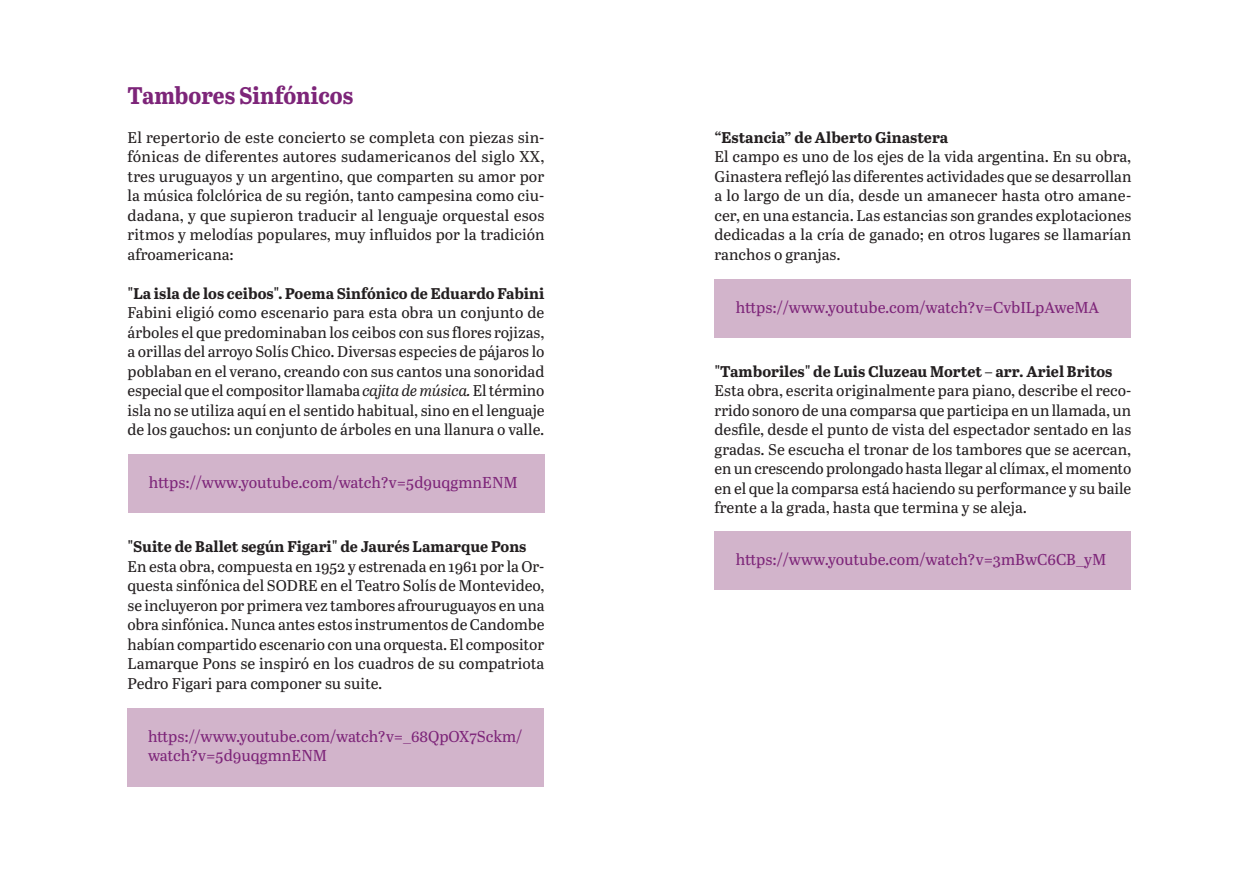
<style>
.page{position:relative;width:1259px;height:893px;background:#fff}
.page>*{position:absolute;margin:0;border:0;box-sizing:border-box;transform-origin:0 0}
._05_Titulos_Interior{font:700 24px "Abril Titling Nar";color:#7d2579}
._01_copy{font:15.75px/19.5px "Abril Text";letter-spacing:-.005em;color:#7d2579}
._01_copy-2{font:15.45px/19.5px "Abril Text";color:#231f20;text-align:justify}
._01_copy-3{font:700 15.45px "Abril Text";color:#231f20}
.s1{font-style:italic}
</style>
<div class="page">
<div style="left:128px;top:454px;width:416px;height:59px;background:#d2b4cb"></div>
<div style="left:127px;top:708px;width:416px;height:79px;background:#d2b4cb"></div>
<div style="left:714px;top:279px;width:417px;height:59px;background:#d2b4cb"></div>
<div style="left:714px;top:532px;width:417px;height:58px;background:#d2b4cb"></div>
<p class="_05_Titulos_Interior" style="left:128px;top:78px;width:227px">Tambores Sinfónicos</p>
<p class="_01_copy-2" style="left:128px;top:127px;width:418px">El repertorio de este concierto se completa con piezas sin&shy;fónicas de diferentes autores sudamericanos del siglo XX, tres uruguayos y un argentino, que comparten su amor por la música folclórica de su región, tanto campesina como ciu&shy;dadana, y que supieron traducir al lenguaje orquestal esos ritmos y melodías populares, muy influidos por la tradición afroamericana:</p>
<p class="_01_copy-3" style="left:128px;top:282px;width:418px">"La isla de los ceibos". Poema Sinfónico de Eduardo Fabini</p>
<p class="_01_copy-2" style="left:128px;top:302px;width:418px">Fabini eligió como escenario para esta obra un conjunto de árboles el que predominaban los ceibos con sus flores rojizas, a orillas del arroyo Solís Chico. Diversas especies de pájaros lo poblaban en el verano, creando con sus cantos una sonoridad especial que el compositor llamaba <span class="s1">cajita de música.</span> El término isla no se utiliza aquí en el sentido habitual, sino en el lenguaje de los gauchos: un conjunto de árboles en una llanura o valle.</p>
<p class="_01_copy" style="left:149px;top:472px;width:370px">https://www.youtube.com/watch?v=5d9uqgmnENM</p>
<p class="_01_copy-3" style="left:128px;top:535px;width:400px">"Suite de Ballet según Figari" de Jaurés Lamarque Pons</p>
<p class="_01_copy-2" style="left:128px;top:556px;width:418px">En esta obra, compuesta en 1952 y estrenada en 1961 por la Or&shy;questa sinfónica del SODRE en el Teatro Solís de Montevideo, se incluyeron por primera vez tambores afrouruguayos en una obra sinfónica. Nunca antes estos instrumentos de Candombe habían compartido escenario con una orquesta. El compositor Lamarque Pons se inspiró en los cuadros de su compatriota Pedro Figari para componer su suite.</p>
<p class="_01_copy" style="left:148px;top:725px;width:376px">https://www.youtube.com/watch?v=_68QpOX7Sckm/ watch?v=5d9uqgmnENM</p>
<p class="_01_copy-3" style="left:714px;top:126px;width:235px">“Estancia” de Alberto Ginastera</p>
<p class="_01_copy-2" style="left:714px;top:146px;width:418px">El campo es uno de los ejes de la vida argentina. En su obra, Ginastera reflejó las diferentes actividades que se desarrollan a lo largo de un día, desde un amanecer hasta otro amane&shy;cer, en una estancia. Las estancias son grandes explotaciones dedicadas a la cría de ganado; en otros lugares se llamarían ranchos o granjas.</p>
<p class="_01_copy" style="left:736px;top:297px;width:365px">https://www.youtube.com/watch?v=CvbILpAweMA</p>
<p class="_01_copy-3" style="left:714px;top:360px;width:399px">"Tamboriles" de Luis Cluzeau Mortet – arr. Ariel Britos</p>
<p class="_01_copy-2" style="left:714px;top:380px;width:418px">Esta obra, escrita originalmente para piano, describe el reco&shy;rrido sonoro de una comparsa que participa en un llamada, un desfile, desde el punto de vista del espectador sentado en las gradas. Se escucha el tronar de los tambores que se acercan, en un crescendo prolongado hasta llegar al clímax, el momento en el que la comparsa está haciendo su performance y su baile frente a la grada, hasta que termina y se aleja.</p>
<p class="_01_copy" style="left:736px;top:549px;width:372px">https://www.youtube.com/watch?v=3mBwC6CB_yM</p>
</div>
